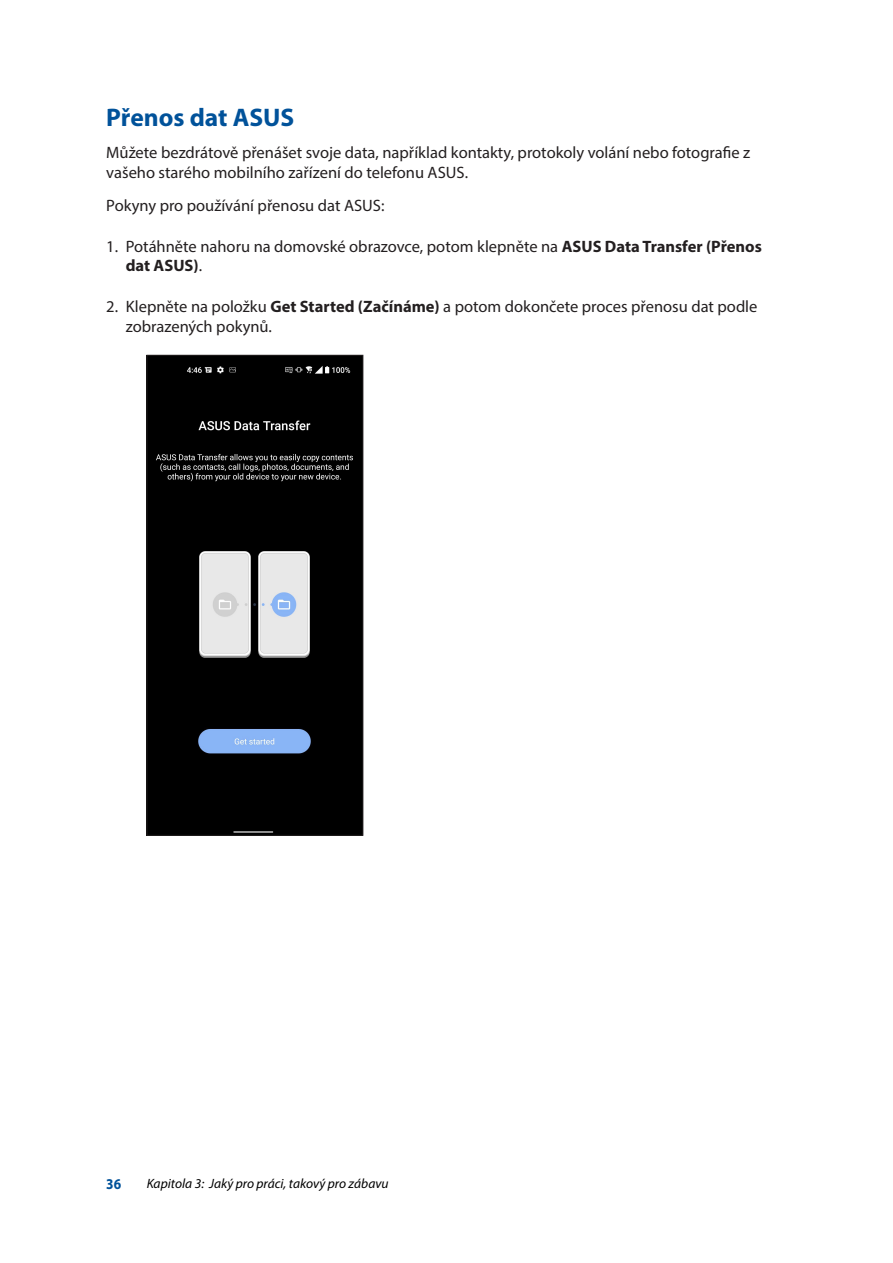
<style>
.page{position:relative;width:893px;height:1263px;background:#fff}
.page>*{position:absolute;margin:0;border:0;box-sizing:border-box;transform-origin:0 0}
.Zen_Chapter_section{font:700 25.5px "Myriad Pro";color:#01529a}
.Zen_List{font:16.5px/19.8px "Myriad Pro";color:#231f20}
.Zen_Body_Text{font:16.5px/19.8px "Myriad Pro";color:#231f20}
.t1{font:700 15px "Myriad Pro";color:#01529a;scale:.9 1}
.t2{font:italic 13.5px "Myriad Pro";color:#000}
.s1{font-weight:700}
</style>
<div class="page">
<img style="left:149px;top:357px;width:212px;height:476px">
<div style="left:147px;top:355px;width:216px;height:480px;border:1px solid #231f20"></div>
<p class="Zen_Chapter_section" style="left:106px;top:100px;width:190px">Přenos dat ASUS</p>
<p class="Zen_Body_Text" style="left:106px;top:142px;width:645px">Můžete bezdrátově přenášet svoje data, například kontakty, protokoly volání nebo fotografie z vašeho starého mobilního zařízení do telefonu ASUS.</p>
<p class="Zen_Body_Text" style="left:106px;top:195px;width:280px">Pokyny pro používání přenosu dat ASUS:</p>
<p class="Zen_List" style="left:126px;top:236px;width:638px;text-indent:-19px">1. Potáhněte nahoru na domovské obrazovce, potom klepněte na <span class="s1">ASUS Data Transfer (Přenos dat ASUS)</span>.</p>
<p class="Zen_List" style="left:126px;top:297px;width:633px;text-indent:-19px">2. Klepněte na položku <span class="s1">Get Started (Začínáme)</span> a potom dokončete proces přenosu dat podle zobrazených pokynů.</p>
<p class="t1" style="left:106px;top:1174px;width:18px">36</p>
<p class="t2" style="left:147px;top:1175px;width:243px">Kapitola 3: Jaký pro práci, takový pro zábavu</p>
</div>
